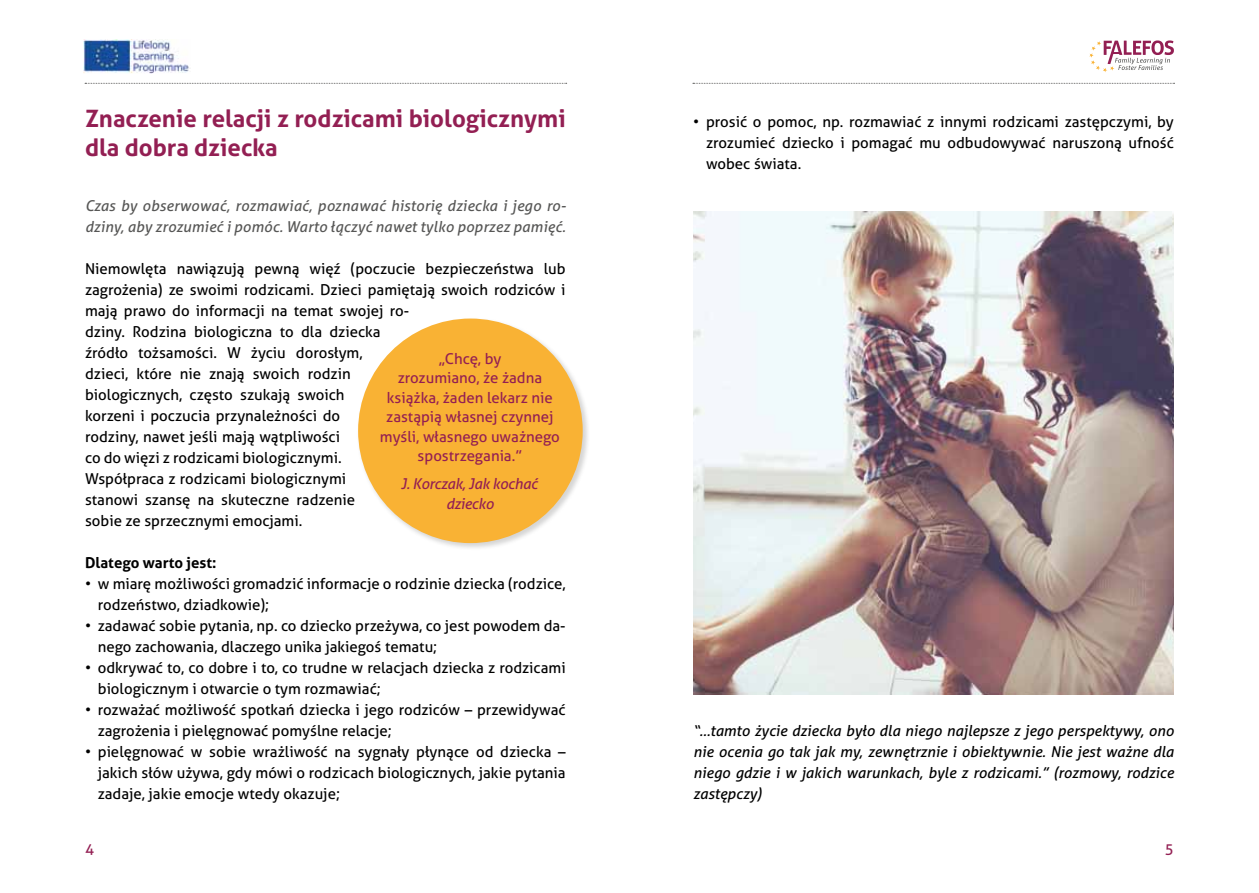
<style>
.page{position:relative;width:1259px;height:893px;background:#fff}
.page>*{position:absolute;margin:0;border:0;box-sizing:border-box;transform-origin:0 0}
.t1{font:700 24px/28.8px "Aller";color:#931f53}
.t2{font:15px/21px "Aller";color:#000}
.t3{font:italic 15px/21px "Aller";color:#000;text-align:justify}
.t4{font:italic 15px/21px "Aller";letter-spacing:.01em;color:#575756}
.t5{font:15px/19.5px "Aller";color:#931f53;text-align:center}
.t6{font:italic 15px/19.5px "Aller";letter-spacing:-.02em;color:#931f53;text-align:center}
.t7{font:700 15px "Aller";color:#000}
</style>
<div class="page">
<img style="left:84px;top:39px;width:105px;height:35px">
<svg style="left:1089px;top:40px;width:85px;height:32px"></svg>
<svg style="left:85px;top:83px;width:482px;height:1px"></svg>
<svg style="left:693px;top:83px;width:481px;height:1px"></svg>
<div style="left:356px;top:317px;width:234px;height:234px;background:#575756;opacity:.25"></div>
<div style="left:358px;top:319px;width:225px;height:224px;background:#f9b234;border-radius:50%"></div>
<img style="left:693px;top:211px;width:481px;height:483px">
<h1 class="t1" style="left:85px;top:104px;width:482px">Znaczenie relacji z rodzicami biologicznymi dla dobra dziecka</h1>
<p class="t4" style="left:85px;top:195px;width:482px">Czas by obserwować, rozmawiać, poznawać historię dziecka i jego ro&shy;dziny, aby zrozumieć i pomóc. Warto łączyć nawet tylko poprzez pamięć.</p>
<p class="t2" style="left:85px;top:258px;width:482px">Niemowlęta nawiązują pewną więź (poczucie bezpieczeństwa lub zagrożenia) ze swoimi rodzicami. Dzieci pamiętają swoich rodziców i mają prawo do informacji na temat swojej ro-<br>dziny. Rodzina biologiczna to dla dziecka<br>źródło tożsamości. W życiu dorosłym,<br>dzieci, które nie znają swoich rodzin<br>biologicznych, często szukają swoich<br>korzeni i poczucia przynależności do<br>rodziny, nawet jeśli mają wątpliwości<br>co do więzi z rodzicami biologicznymi.<br>Współpraca z rodzicami biologicznymi<br>stanowi szansę na skuteczne radzenie<br>sobie ze sprzecznymi emocjami.</p>
<p class="t7" style="left:85px;top:554px;width:133px">Dlatego warto jest:</p>
<p class="t2" style="left:98px;top:573px;width:469px;text-indent:-13px">• w miarę możliwości gromadzić informacje o rodzinie dziecka (rodzice, rodzeństwo, dziadkowie);</p>
<p class="t2" style="left:98px;top:615px;width:469px;text-indent:-13px">• zadawać sobie pytania, np. co dziecko przeżywa, co jest powodem da&shy;nego zachowania, dlaczego unika jakiegoś tematu;</p>
<p class="t2" style="left:98px;top:657px;width:469px;text-indent:-13px">• odkrywać to, co dobre i to, co trudne w relacjach dziecka z rodzicami biologicznym i otwarcie o tym rozmawiać;</p>
<p class="t2" style="left:98px;top:699px;width:469px;text-indent:-13px">• rozważać możliwość spotkań dziecka i jego rodziców – przewidywać zagrożenia i pielęgnować pomyślne relacje;</p>
<p class="t2" style="left:98px;top:741px;width:469px;text-align:justify;text-indent:-13px">• pielęgnować w sobie wrażliwość na sygnały płynące od dziecka – jakich słów używa, gdy mówi o rodzicach biologicznych, jakie pytania zadaje, jakie emocje wtedy okazuje;</p>
<p class="t5" style="left:380px;top:349px;width:181px">„Chcę, by<br>zrozumiano, że żadna książka, żaden lekarz nie zastąpią własnej czynnej myśli, własnego uważnego spostrzegania.”</p>
<p class="t6" style="left:401px;top:474px;width:138px">J. Korczak, Jak kochać dziecko</p>
<p class="t2" style="left:706px;top:111px;width:469px;text-align:justify;text-indent:-13px">• prosić o pomoc, np. rozmawiać z innymi rodzicami zastępczymi, by zrozumieć dziecko i pomagać mu odbudowywać naruszoną ufność wobec świata.</p>
<p class="t3" style="left:693px;top:720px;width:482px">“…tamto życie dziecka było dla niego najlepsze z jego perspektywy, ono nie ocenia go tak jak my, zewnętrznie i obiektywnie. Nie jest ważne dla niego gdzie i w jakich warunkach, byle z rodzicami.” (rozmowy, rodzice zastępczy)</p>
<p class="t5" style="left:85px;top:839px;width:10px">4</p>
<p class="t5" style="left:1165px;top:839px;width:10px">5</p>
</div>
